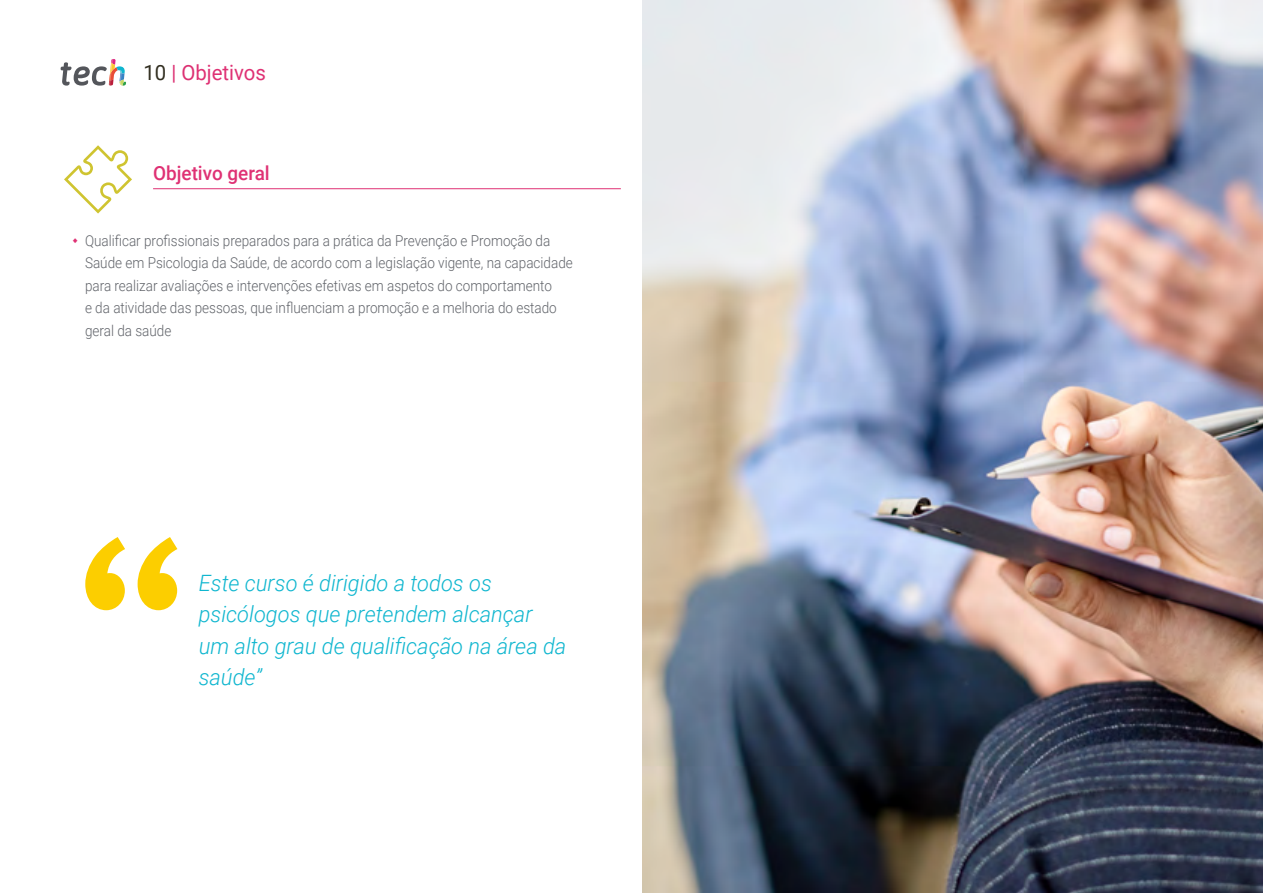
<style>
.page{position:relative;width:1263px;height:893px;background:#fff}
.page>*{position:absolute;margin:0;border:0;box-sizing:border-box;transform-origin:0 0}
.t1{font:italic 300 22.5px/31.5px "Roboto";color:#0fb6cf}
.t2{font:21px "Roboto";color:#df3174}
.t3{font:500 19.5px "Roboto";color:#df3174}
.t4{font:300 15px/22.5px "Roboto";color:#61646a;scale:.9 1}
.s1{color:#312e20}
.s2{color:#dc3072}
</style>
<div class="page">
<hr style="left:153px;top:188px;width:468px;height:1px;background:#df3174">
<svg style="left:64px;top:145px;width:68px;height:69px"></svg>
<img style="left:642px;top:0;width:621px;height:893px">
<svg style="left:85px;top:537px;width:92px;height:73px"></svg>
<svg style="left:61px;top:59px;width:65px;height:27px"></svg>
<h2 class="t2" style="left:144px;top:57px;width:124px"><span class="s1">10</span> <span class="s2">| O</span>bjetivos</h2>
<h3 class="t3" style="left:153px;top:160px;width:118px">Objetivo geral</h3>
<p class="t4" style="left:85px;top:229px;width:543px">Qualificar profissionais preparados para a prática da Prevenção e Promoção da Saúde em Psicologia da Saúde, de acordo com a legislação vigente, na capacidade para realizar avaliações e intervenções efetivas em aspetos do comportamento<br>e da atividade das pessoas, que influenciam a promoção e a melhoria do estado geral da saúde</p>
<h1 class="t1" style="left:199px;top:566px;width:369px">Este curso é dirigido a todos os psicólogos que pretendem alcançar um alto grau de qualificação na área da saúde”</h1>
</div>
